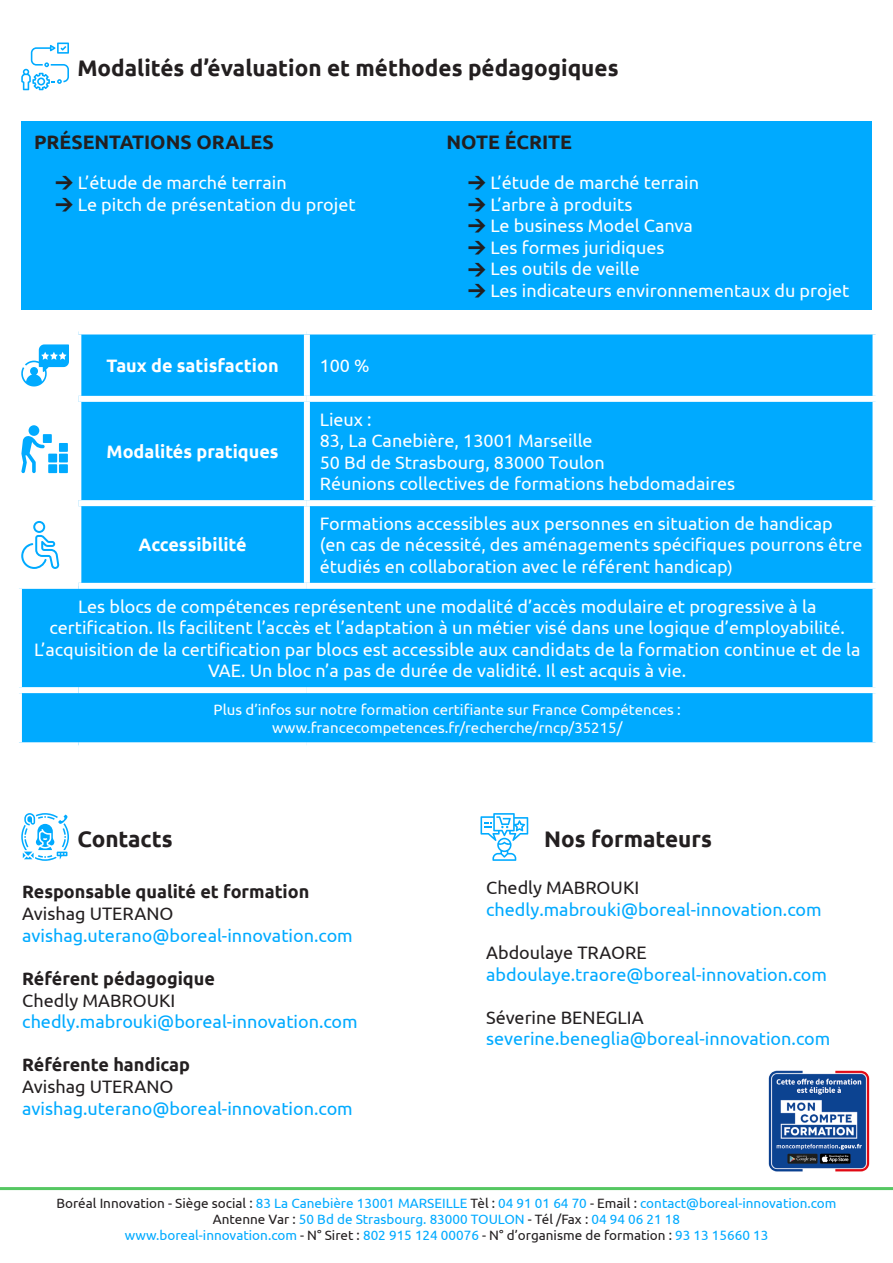
<style>
.page{position:relative;width:893px;height:1263px;background:#fff}
.page>*{position:absolute;margin:0;border:0;box-sizing:border-box;transform-origin:0 0}
.titre_2{font:700 22.5px "Ubuntu";color:#231f20}
.titre_2-2{font:700 19.5px "Ubuntu";color:#231f20}
.t1{font:18px/21.6px "Ubuntu";color:#fff}
.t2{font:18px "Ubuntu";color:#0af}
.t3{font:18px "Ubuntu";color:#231f20}
.t4{font:700 18px "Ubuntu";color:#231f20}
.titre_3{font:700 18px "Ubuntu";color:#fff}
.t5{font:15px "Ubuntu";color:#fff}
.t6{font:13.5px "Ubuntu";color:#0af}
.s1{font-family:"DIN";font-weight:900;color:#231f20}
.s2{font-size:16.5px}
.s3{color:#231f20}
</style>
<div class="page">
<div style="left:81px;top:334px;width:791px;height:249px;background:#0af"></div>
<div style="left:22px;top:589px;width:850px;height:153px;background:#0af"></div>
<div style="left:304px;top:334px;width:6px;height:62px;background:#fff"></div>
<div style="left:78px;top:396px;width:229px;height:6px;background:#fff"></div>
<div style="left:307px;top:396px;width:571px;height:6px;background:#fff"></div>
<div style="left:304px;top:402px;width:6px;height:98px;background:#fff"></div>
<div style="left:78px;top:500px;width:229px;height:6px;background:#fff"></div>
<div style="left:307px;top:500px;width:571px;height:6px;background:#fff"></div>
<div style="left:304px;top:506px;width:6px;height:77px;background:#fff"></div>
<div style="left:16px;top:687px;width:62px;height:6px;background:#fff"></div>
<div style="left:78px;top:687px;width:229px;height:6px;background:#fff"></div>
<div style="left:307px;top:687px;width:571px;height:6px;background:#fff"></div>
<div style="left:21px;top:121px;width:851px;height:189px;background:#0af"></div>
<svg style="left:21px;top:43px;width:48px;height:47px"></svg>
<svg style="left:480px;top:813px;width:48px;height:48px"></svg>
<svg style="left:21px;top:813px;width:48px;height:48px"></svg>
<svg style="left:21px;top:344px;width:48px;height:42px"></svg>
<div style="left:59px;top:443px;width:9px;height:9px;background:#0af"></div>
<div style="left:59px;top:464px;width:9px;height:9px;background:#0af"></div>
<div style="left:48px;top:464px;width:9px;height:9px;background:#0af"></div>
<div style="left:59px;top:454px;width:9px;height:8px;background:#0af"></div>
<div style="left:48px;top:454px;width:9px;height:8px;background:#0af"></div>
<div style="left:43px;top:434px;width:9px;height:9px;background:#0af"></div>
<svg style="left:21px;top:435px;width:24px;height:38px"></svg>
<div style="left:29px;top:425px;width:10px;height:11px;background:#0af;border-radius:50%"></div>
<svg style="left:21px;top:521px;width:38px;height:48px"></svg>
<img style="left:768px;top:1070px;width:102px;height:102px">
<hr style="left:0;top:1187px;width:893px;height:3px;background:#55c762">
<p class="titre_2" style="left:77px;top:55px;width:543px">Modalités d’évaluation et méthodes pédagogiques</p>
<p class="titre_2-2" style="left:34px;top:131px;width:241px">PRÉSENTATIONS ORALES</p>
<p class="t1" style="left:55px;top:171px;width:233px"><span class="s1">&gt;</span> L’étude de marché terrain</p>
<p class="t1" style="left:55px;top:193px;width:302px"><span class="s1">&gt;</span> Le pitch de présentation du projet</p>
<p class="titre_3" style="left:107px;top:355px;width:173px">Taux de satisfaction</p>
<p class="t1" style="left:320px;top:354px;width:52px">100 %</p>
<p class="titre_2-2" style="left:446px;top:131px;width:127px">NOTE ÉCRITE</p>
<p class="t1" style="left:468px;top:171px;width:233px"><span class="s1">&gt;</span> L’étude de marché terrain</p>
<p class="t1" style="left:468px;top:193px;width:166px"><span class="s1">&gt;</span> L’arbre à produits</p>
<p class="t1" style="left:468px;top:214px;width:227px"><span class="s1">&gt;</span> Le business Model Canva</p>
<p class="t1" style="left:468px;top:236px;width:198px"><span class="s1">&gt;</span> Les formes juridiques</p>
<p class="t1" style="left:468px;top:258px;width:173px"><span class="s1">&gt;</span> Les outils de veille</p>
<p class="t1" style="left:468px;top:279px;width:383px"><span class="s1">&gt;</span> Les indicateurs environnementaux du projet</p>
<p class="titre_3" style="left:107px;top:441px;width:174px">Modalités pratiques</p>
<p class="t1" style="left:320px;top:408px;width:54px">Lieux :</p>
<p class="t1" style="left:320px;top:429px;width:275px">83, La Canebière, 13001 Marseille</p>
<p class="t1" style="left:320px;top:451px;width:287px">50 Bd de Strasbourg, 83000 Toulon</p>
<p class="t1" style="left:320px;top:473px;width:417px">Réunions collectives de formations hebdomadaires</p>
<p class="t1" style="left:320px;top:512px;width:544px">Formations accessibles aux personnes en situation de handicap (en cas de nécessité, des aménagements spécifiques pourrons être étudiés en collaboration avec le référent handicap<span class="s2">)</span></p>
<p class="t1" style="left:34px;top:595px;width:828px;text-align:center">Les blocs de compétences représentent une modalité d’accès modulaire et progressive à la certification. Ils facilitent l’accès et l’adaptation à un métier visé dans une logique d’employabilité.<br>L’acquisition de la certification par blocs est accessible aux candidats de la formation continue et de la VAE. Un bloc n’a pas de durée de validité. Il est acquis à vie.</p>
<p class="t5" style="left:214px;top:700px;width:469px">Plus d’infos sur notre formation certifiante sur France Compétences :</p>
<p class="t5" style="left:272px;top:718px;width:352px">www.francecompetences.fr/recherche/rncp/35215/</p>
<p class="titre_3" style="left:139px;top:534px;width:110px">Accessibilité</p>
<p class="titre_2" style="left:77px;top:825px;width:97px">Contacts</p>
<p class="titre_2" style="left:544px;top:825px;width:169px">Nos formateurs</p>
<p class="t3" style="left:486px;top:877px;width:154px">Chedly MABROUKI</p>
<p class="t2" style="left:486px;top:898px;width:337px">chedly.mabrouki@boreal-innovation.com</p>
<p class="t3" style="left:486px;top:942px;width:162px">Abdoulaye TRAORE</p>
<p class="t2" style="left:486px;top:963px;width:342px">abdoulaye.traore@boreal-innovation.com</p>
<p class="t3" style="left:486px;top:1006px;width:159px">Séverine BENEGLIA</p>
<p class="t2" style="left:486px;top:1028px;width:346px">severine.beneglia@boreal-innovation.com</p>
<p class="t4" style="left:22px;top:881px;width:289px">Responsable qualité et formation</p>
<p class="t3" style="left:22px;top:903px;width:153px">Avishag UTERANO</p>
<p class="t2" style="left:22px;top:924px;width:332px">avishag.uterano@boreal-innovation.com</p>
<p class="t4" style="left:22px;top:967px;width:194px">Référent pédagogique</p>
<p class="t3" style="left:22px;top:989px;width:154px">Chedly MABROUKI</p>
<p class="t2" style="left:22px;top:1011px;width:337px">chedly.mabrouki@boreal-innovation.com</p>
<p class="t4" style="left:22px;top:1054px;width:169px">Référente handicap</p>
<p class="t3" style="left:22px;top:1075px;width:153px">Avishag UTERANO</p>
<p class="t2" style="left:22px;top:1097px;width:332px">avishag.uterano@boreal-innovation.com</p>
<p class="t6" style="left:56px;top:1195px;width:782px"><span class="s3">Boréal Innovation - Siège social :</span> 83 La Canebière 13001 MARSEILLE <span class="s3">Tèl :</span> 04 91 01 64 70 <span class="s3">- Email :</span> contact@boreal-innovation.com</p>
<p class="t6" style="left:213px;top:1211px;width:469px"><span class="s3">Antenne Var :</span> 50 Bd de Strasbourg. 83000 TOULON <span class="s3">- Tél /Fax :</span> 04 94 06 21 18</p>
<p class="t6" style="left:125px;top:1227px;width:645px">www.boreal-innovation.com <span class="s3">- N° Siret :</span> 802 915 124 00076 <span class="s3">- N° d’organisme de formation :</span> 93 13 15660 13</p>
</div>
